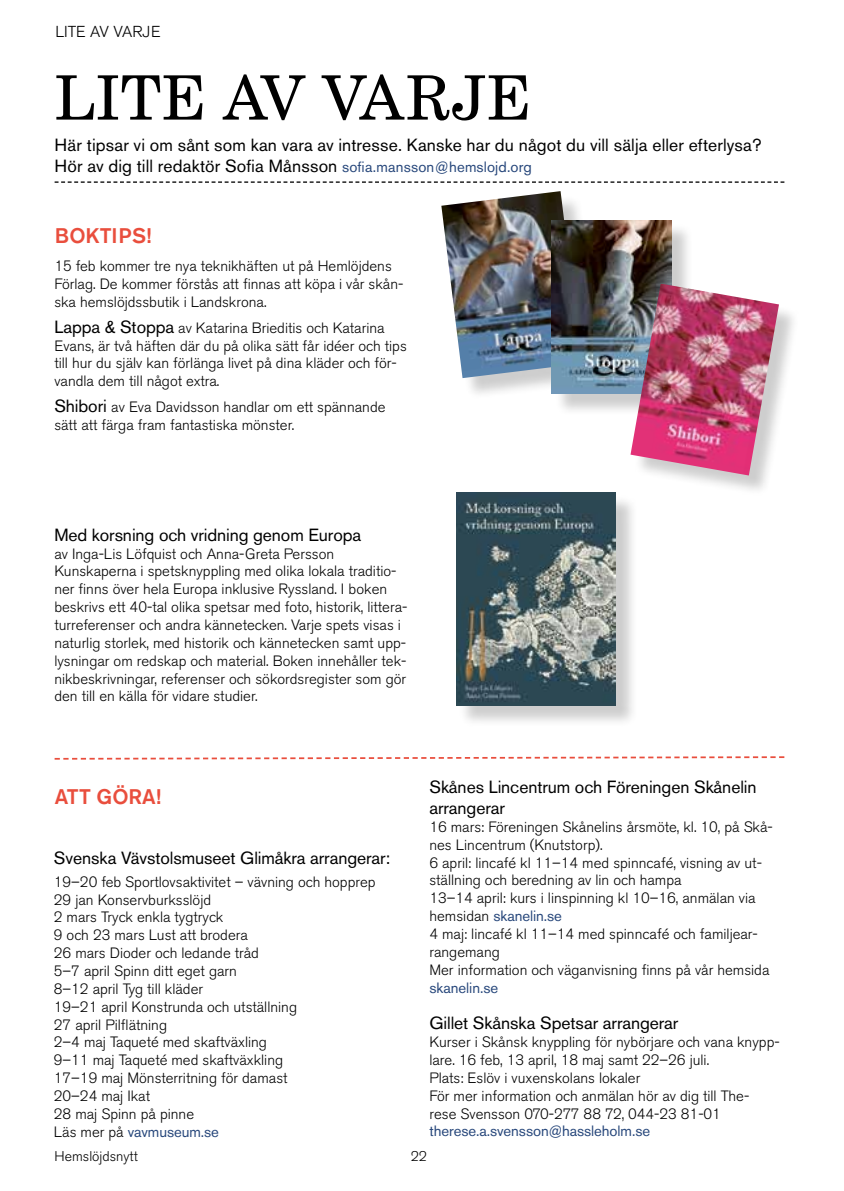
<style>
.page{position:relative;width:844px;height:1191px;background:#fff}
.page>*{position:absolute;margin:0;border:0;box-sizing:border-box;transform-origin:0 0}
.t1{font:61.25px "New Century Schlbk LT Std";letter-spacing:.005em;color:#000}
.t2{font:500 21px "Akzidenz Grotesk BE";color:#e94e3d}
.t3{font:17.5px/21px "Akzidenz Grotesk BE";letter-spacing:-.005em;color:#000}
.t4{font:300 15.75px "Akzidenz Grotesk BE";color:#000}
.t5{font:300 14.88px/17.8px "Akzidenz Grotesk BE";color:#000}
.t6{font:14.88px "Akzidenz Grotesk BE";letter-spacing:-.005em;color:#27477b}
.t7{font:300 14px "Akzidenz Grotesk BE";color:#000}
.s1{font-size:14.88px;color:#27477b}
.s2{font-weight:400;font-size:17.5px}
.s3{font-weight:400;color:#27477b}
</style>
<div class="page">
<svg style="left:55px;top:181px;width:729px;height:2px"></svg>
<svg style="left:54px;top:756px;width:731px;height:4px"></svg>
<div style="left:458px;top:494px;width:179px;height:233px;background:#000;opacity:.2"></div>
<img style="left:456px;top:492px;width:159px;height:213px">
<div style="left:444px;top:194px;width:158px;height:205px;background:#000;opacity:.2"></div>
<img style="left:441px;top:191px;width:140px;height:187px">
<div style="left:554px;top:222px;width:139px;height:193px;background:#000;opacity:.2"></div>
<img style="left:551px;top:220px;width:120px;height:174px">
<div style="left:633px;top:287px;width:166px;height:210px;background:#000;opacity:.2"></div>
<img style="left:630px;top:284px;width:148px;height:191px">
<p class="t4" style="left:56px;top:22px;width:107px">LITE AV VARJE</p>
<h1 class="t1" style="left:55px;top:60px;width:478px">LITE AV VARJE</h1>
<p class="t3" style="left:55px;top:134px;width:708px">Här tipsar vi om sånt som kan vara av intresse. Kanske har du något du vill sälja eller efterlysa?<br>Hör av dig till redaktör Sofia Månsson <span class="s1">sofia.mansson@hemslojd.org</span></p>
<h2 class="t2" style="left:55px;top:223px;width:98px">BOKTIPS!</h2>
<p class="t5" style="left:54px;top:257px;width:350px">15 feb kommer tre nya teknikhäften ut på Hemlöjdens<br>Förlag. De kommer förstås att finnas att köpa i vår skån&shy;ska hemslöjdssbutik i Landskrona.</p>
<p class="t5" style="left:54px;top:319px;width:354px"><span class="s2">Lappa &amp; Stoppa</span> av Katarina Brieditis och Katarina Evans, är två häften där du på olika sätt får idéer och tips till hur du själv kan förlänga livet på dina kläder och för&shy;vandla dem till något extra.</p>
<p class="t5" style="left:54px;top:398px;width:332px"><span class="s2">Shibori</span> av Eva Davidsson handlar om ett spännande sätt att färga fram fantastiska mönster.</p>
<p class="t3" style="left:54px;top:524px;width:308px">Med korsning och vridning genom Europa</p>
<p class="t5" style="left:54px;top:545px;width:354px">av Inga-Lis Löfquist och Anna-Greta Persson Kunskaperna i spetsknyppling med olika lokala traditio&shy;ner finns över hela Europa inklusive Ryssland. I boken beskrivs ett 40-tal olika spetsar med foto, historik, littera&shy;turreferenser och andra kännetecken. Varje spets visas i naturlig storlek, med historik och kännetecken samt upp&shy;lysningar om redskap och material. Boken innehåller tek&shy;nikbeskrivningar, referenser och sökordsregister som gör den till en källa för vidare studier.</p>
<h2 class="t2" style="left:55px;top:784px;width:107px">ATT GÖRA!</h2>
<p class="t3" style="left:54px;top:847px;width:338px">Svenska Vävstolsmuseet Glimåkra arrangerar:</p>
<p class="t5" style="left:54px;top:873px;width:323px">19–20 feb Sportlovsaktivitet – vävning och hopprep<br>29 jan Konservburksslöjd<br>2 mars Tryck enkla tygtryck<br>9 och 23 mars Lust att brodera<br>26 mars Dioder och ledande tråd<br>5–7 april Spinn ditt eget garn<br>8–12 april Tyg till kläder<br>19–21 april Konstrunda och utställning<br>27 april Pilflätning<br>2–4 maj Taqueté med skaftväxling<br>9–11 maj Taqueté med skaftväxkling<br>17–19 maj Mönsterritning för damast<br>20–24 maj Ikat<br>28 maj Spinn på pinne<br>Läs mer på <span class="s3">vavmuseum.se</span></p>
<p class="t3" style="left:429px;top:776px;width:328px">Skånes Lincentrum och Föreningen Skånelin arrangerar</p>
<p class="t5" style="left:429px;top:818px;width:345px">16 mars: Föreningen Skånelins årsmöte, kl. 10, på Skå&shy;nes Lincentrum (Knutstorp).<br>6 april: lincafé kl 11–14 med spinncafé, visning av ut&shy;ställning och beredning av lin och hampa<br>13–14 april: kurs i linspinning kl 10–16, anmälan via hemsidan <span class="s3">skanelin.se<br></span>4 maj: lincafé kl 11–14 med spinncafé och familjear&shy;rangemang<br>Mer information och väganvisning finns på vår hemsida</p>
<p class="t6" style="left:429px;top:978px;width:70px">skanelin.se</p>
<p class="t3" style="left:429px;top:1012px;width:250px">Gillet Skånska Spetsar arrangerar</p>
<p class="t5" style="left:429px;top:1033px;width:351px">Kurser i Skånsk knyppling för nybörjare och vana knypp&shy;lare. 16 feb, 13 april, 18 maj samt 22–26 juli.<br>Plats: Eslöv i vuxenskolans lokaler<br>För mer information och anmälan hör av dig till The&shy;rese Svensson 070-277 88 72, 044-23 81-01</p>
<p class="t6" style="left:429px;top:1122px;width:222px">therese.a.svensson@hassleholm.se</p>
<p class="t7" style="left:55px;top:1148px;width:85px">Hemslöjdsnytt</p>
<p class="t7" style="left:410px;top:1148px;width:18px">22</p>
</div>
